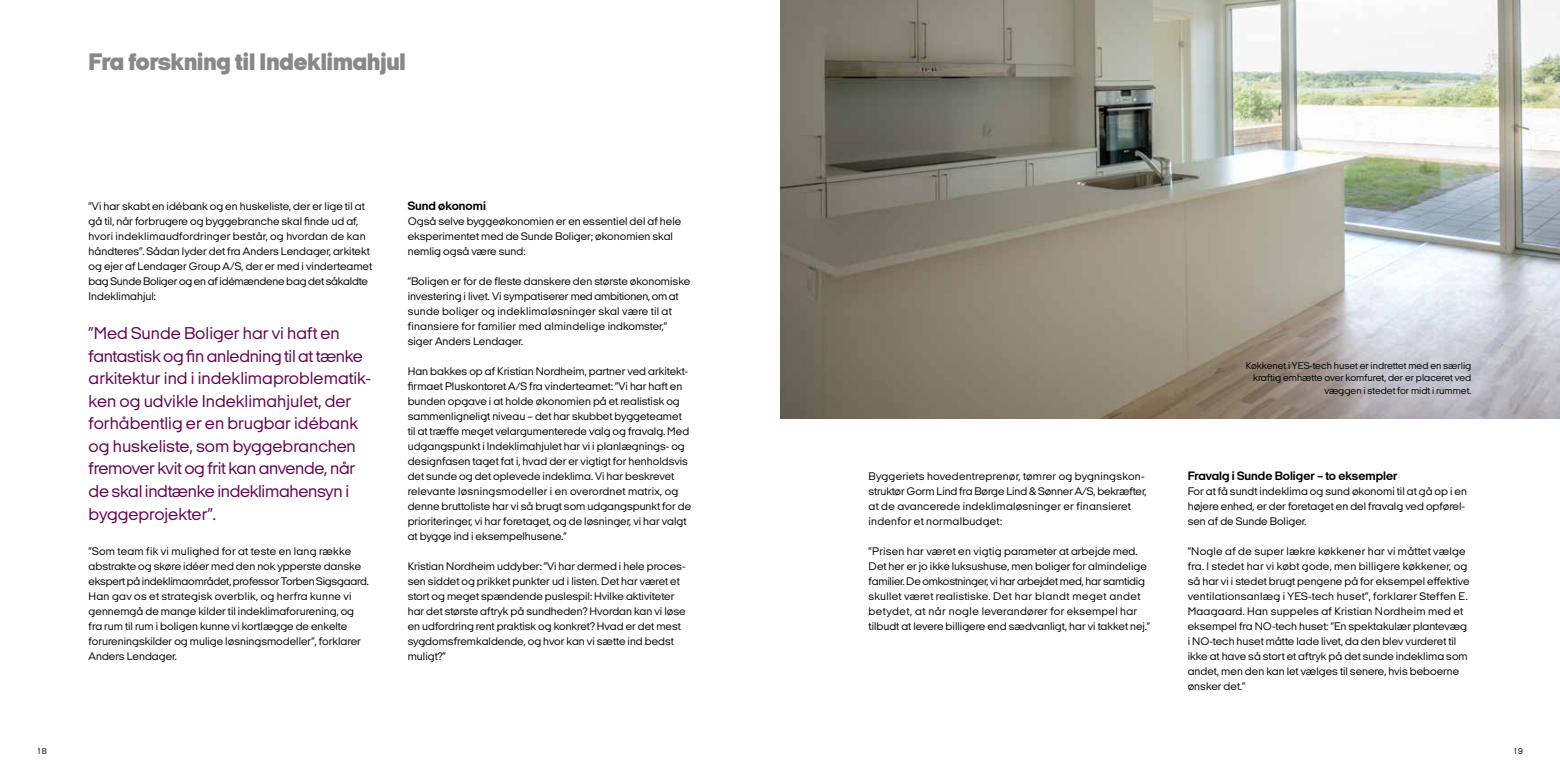
<style>
.page{position:relative;width:1560px;height:780px;background:#fff}
.page>*{position:absolute;margin:0;border:0;box-sizing:border-box;transform-origin:0 0}
.t1{font:900 24.5px "Italian Plate No Two Exp";color:#87888a}
.t2{font:17.5px/22.5px "Italian Plate No Two Exp";color:#620153}
.t3{font:700 12.5px "Italian Plate No Two Exp";color:#000}
.t4{font:11.25px/15px "Italian Plate No Two Exp";color:#000}
.t5{font:11.25px/15px "Italian Plate No Two Exp";letter-spacing:.02em;color:#000}
.t6{font:10px/12.5px "Italian Plate No Two Exp";color:#000;text-align:right}
.t7{font:8.75px "Italian Plate No Two Exp";color:#000}
</style>
<div class="page">
<img style="left:780px;top:0;width:779px;height:418px">
<h1 class="t1" style="left:89px;top:48px;width:318px">Fra forskning til Indeklimahjul</h1>
<p class="t4" style="left:89px;top:199px;width:285px">”Vi har skabt en idébank og en huskeliste, der er lige til at gå til, når forbrugere og byggebranche skal finde ud af, hvori indeklimaudfordringer består, og hvordan de kan håndteres”. Sådan lyder det fra Anders Lendager, arkitekt og ejer af Lendager Group A/S, der er med i vinderteamet bag Sunde Boliger og en af idémændene bag det såkaldte Indeklimahjul:</p>
<p class="t2" style="left:89px;top:322px;width:284px">”Med Sunde Boliger har vi haft en fantastisk og fin anledning til at tænke arkitektur ind i indeklimaproblematik&shy;ken og udvikle Indeklimahjulet, der forhåbentlig er en brugbar idébank og huskeliste, som byggebranchen fremover kvit og frit kan anvende, når de skal indtænke indeklimahensyn i byggeprojekter”.</p>
<p class="t4" style="left:89px;top:544px;width:282px">”Som team fik vi mulighed for at teste en lang række abstrakte og skøre idéer med den nok ypperste danske ekspert på indeklimaområdet, professor Torben Sigsgaard.<br>Han gav os et strategisk overblik, og herfra kunne vi gennemgå de mange kilder til indeklimaforurening, og fra rum til rum i boligen kunne vi kortlægge de enkelte forureningskilder og mulige løsningsmodeller”, forklarer Anders Lendager.</p>
<p class="t3" style="left:407px;top:199px;width:80px">Sund økonomi</p>
<p class="t4" style="left:407px;top:214px;width:275px">Også selve byggeøkonomien er en essentiel del af hele eksperimentet med de Sunde Boliger; økonomien skal nemlig også være sund:</p>
<p class="t4" style="left:407px;top:274px;width:284px">”Boligen er for de fleste danskere den største økonomiske investering i livet. Vi sympatiserer med ambitionen, om at sunde boliger og indeklimaløsninger skal være til at finansiere for familier med almindelige indkomster,” siger Anders Lendager.</p>
<p class="t4" style="left:407px;top:364px;width:285px">Han bakkes op af Kristian Nordheim, partner ved arkitekt&shy;firmaet Pluskontoret A/S fra vinderteamet: ”Vi har haft en bunden opgave i at holde økonomien på et realistisk og sammenligneligt niveau – det har skubbet byggeteamet til at træffe meget velargumenterede valg og fravalg. Med udgangspunkt i Indeklimahjulet har vi i planlægnings- og designfasen taget fat i, hvad der er vigtigt for henholdsvis det sunde og det oplevede indeklima. Vi har beskrevet relevante løsningsmodeller i en overordnet matrix, og denne bruttoliste har vi så brugt som udgangspunkt for de prioriteringer, vi har foretaget, og de løsninger, vi har valgt at bygge ind i eksempelhusene.”</p>
<p class="t4" style="left:407px;top:559px;width:279px">Kristian Nordheim uddyber: ”Vi har dermed i hele proces&shy;sen siddet og prikket punkter ud i listen. Det har været et stort og meget spændende puslespil: Hvilke aktiviteter har det største aftryk på sundheden? Hvordan kan vi løse en udfordring rent praktisk og konkret? Hvad er det mest sygdomsfremkaldende, og hvor kan vi sætte ind bedst muligt?”</p>
<p class="t5" style="left:868px;top:469px;width:279px">Byggeriets hovedentreprenør, tømrer og bygningskon&shy;struktør Gorm Lind fra Børge Lind &amp; Sønner A/S, bekræfter, at de avancerede indeklimaløsninger er finansieret indenfor et normalbudget:</p>
<p class="t4" style="left:868px;top:544px;width:283px">”Prisen har været en vigtig parameter at arbejde med.<br>Det her er jo ikke luksushuse, men boliger for almindelige familier. De omkostninger, vi har arbejdet med, har samtidig skullet været realistiske. Det har blandt meget andet betydet, at når nogle leverandører for eksempel har tilbudt at levere billigere end sædvanligt, har vi takket nej.”</p>
<p class="t6" style="left:1245px;top:359px;width:227px">Køkkenet i YES-tech huset er indrettet med en særlig kraftig emhætte over komfuret, der er placeret ved væggen i stedet for midt i rummet.</p>
<p class="t3" style="left:1187px;top:469px;width:211px">Fravalg i Sunde Boliger – to eksempler</p>
<p class="t4" style="left:1187px;top:484px;width:281px">For at få sundt indeklima og sund økonomi til at gå op i en højere enhed, er der foretaget en del fravalg ved opførel&shy;sen af de Sunde Boliger.</p>
<p class="t4" style="left:1187px;top:544px;width:283px">”Nogle af de super lækre køkkener har vi måttet vælge fra. I stedet har vi købt gode, men billigere køkkener, og så har vi i stedet brugt pengene på for eksempel effektive ventilationsanlæg i YES-tech huset”, forklarer Steffen E.<br>Maagaard. Han suppeles af Kristian Nordheim med et eksempel fra NO-tech huset: ”En spektakulær plantevæg i NO-tech huset måtte lade livet, da den blev vurderet til ikke at have så stort et aftryk på det sunde indeklima som andet, men den kan let vælges til senere, hvis beboerne ønsker det.”</p>
<p class="t7" style="left:37px;top:746px;width:12px">18</p>
<p class="t7" style="left:1512px;top:746px;width:12px">19</p>
</div>
